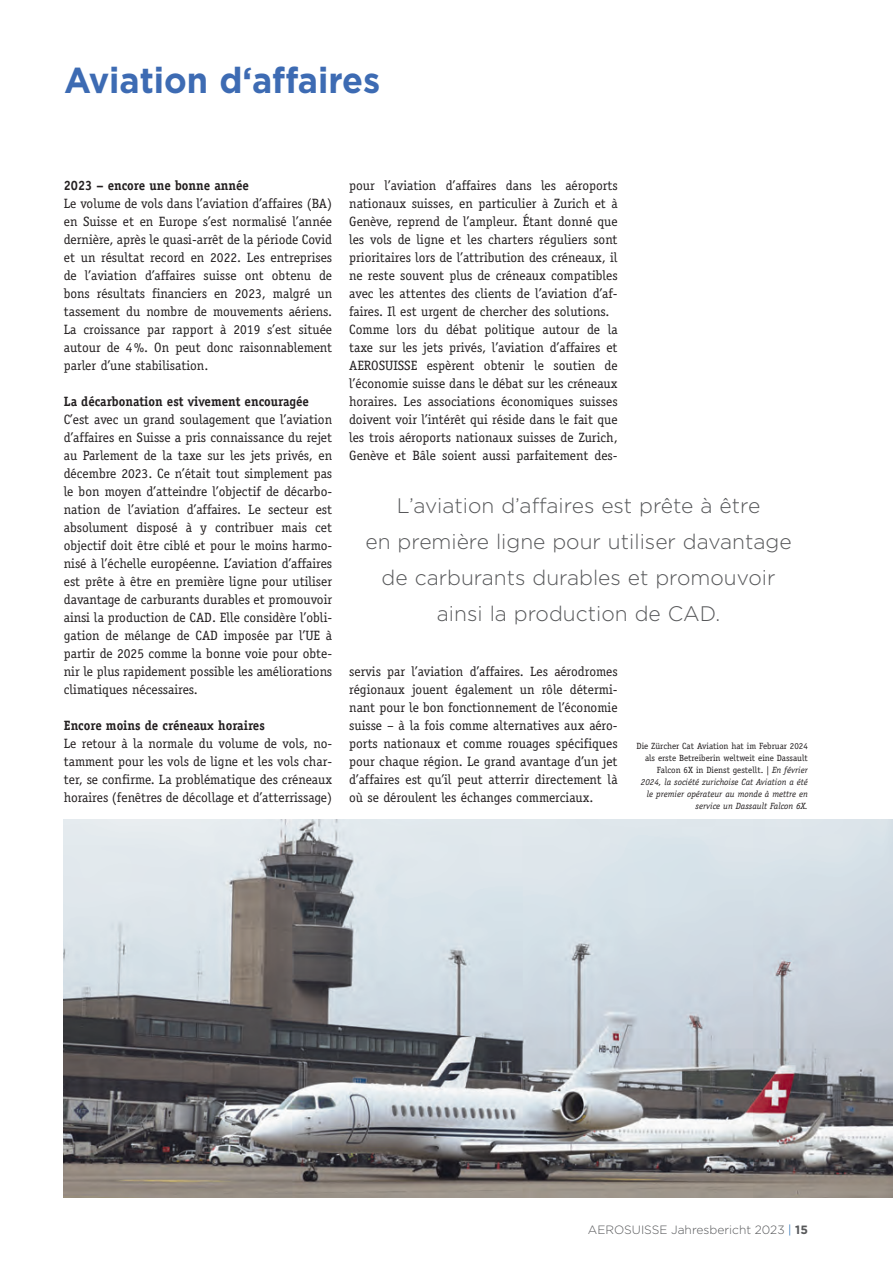
<style>
.page{position:relative;width:893px;height:1263px;background:#fff}
.page>*{position:absolute;margin:0;border:0;box-sizing:border-box;transform-origin:0 0}
.t1{font:700 36px "Gotham";color:#3d6bb3;scale:.95 1}
.t2{font:300 21px/36px "Gotham";color:#57585a;text-align:center}
.t3{font:13.5px/18px "Officina Serif Std";color:#231f20;text-align:justify}
.t4{font:700 13.5px "Officina Serif Std";color:#231f20;scale:.95 1}
.t5{font:300 12px "Gotham";color:#57585a}
.t6{font:italic 9px/12px "Officina Serif Std";color:#231f20;text-align:right}
.s1{font-style:normal}
.s2{color:#0155a5}
.s3{font-weight:700}
</style>
<div class="page">
<img style="left:64px;top:820px;width:829px;height:378px">
<h1 class="t1" style="left:64px;top:57px;width:334px">Aviation d‘affaires</h1>
<p class="t4" style="left:64px;top:177px;width:196px">2023 – encore une bonne année</p>
<p class="t3" style="left:64px;top:194px;width:270px">Le volume de vols dans l’aviation d’affaires (BA) en Suisse et en Europe s’est normalisé l’année dernière, après le quasi-arrêt de la période Covid et un résultat record en 2022. Les entreprises de l’aviation d’affaires suisse ont obtenu de bons résultats financiers en 2023, malgré un tassement du nombre de mouvements aériens.<br>La croissance par rapport à 2019 s’est située autour de 4%. On peut donc raisonnablement parler d’une stabilisation.</p>
<p class="t4" style="left:64px;top:393px;width:260px">La décarbonation est vivement encouragée</p>
<p class="t3" style="left:64px;top:410px;width:270px">C’est avec un grand soulagement que l’aviation d’affaires en Suisse a pris connaissance du rejet au Parlement de la taxe sur les jets privés, en décembre 2023. Ce n’était tout simplement pas le bon moyen d’atteindre l’objectif de décarbo&shy;nation de l’aviation d’affaires. Le secteur est absolument disposé à y contribuer mais cet objectif doit être ciblé et pour le moins harmo&shy;nisé à l’échelle européenne. L’aviation d’affaires est prête à être en première ligne pour utiliser davantage de carburants durables et promouvoir ainsi la production de CAD. Elle considère l’obli&shy;gation de mélange de CAD imposée par l’UE à partir de 2025 comme la bonne voie pour obte&shy;nir le plus rapidement possible les améliorations climatiques nécessaires.</p>
<p class="t4" style="left:64px;top:717px;width:213px">Encore moins de créneaux horaires</p>
<p class="t3" style="left:64px;top:734px;width:270px">Le retour à la normale du volume de vols, no&shy;tamment pour les vols de ligne et les vols char&shy;ter, se confirme. La problématique des créneaux horaires (fenêtres de décollage et d’atterrissage)</p>
<p class="t3" style="left:349px;top:176px;width:270px;text-align:left">pour l’aviation d’affaires dans les aéroports nationaux suisses, en particulier à Zurich et à Genève, reprend de l’ampleur. Étant donné que les vols de ligne et les charters réguliers sont prioritaires lors de l’attribution des créneaux, il ne reste souvent plus de créneaux compatibles avec les attentes des clients de l’aviation d’af&shy;faires. Il est urgent de chercher des solutions.<br>Comme lors du débat politique autour de la taxe sur les jets privés, l’aviation d’affaires et AEROSUISSE espèrent obtenir le soutien de l’économie suisse dans le débat sur les créneaux horaires. Les associations économiques suisses doivent voir l’intérêt qui réside dans le fait que les trois aéroports nationaux suisses de Zurich, Genève et Bâle soient aussi parfaitement des-</p>
<h2 class="t2" style="left:366px;top:487px;width:428px">L’aviation d’affaires est prête à être<br>en première ligne pour utiliser davantage de carburants durables et promouvoir ainsi la production de CAD.</h2>
<p class="t3" style="left:349px;top:662px;width:270px">servis par l’aviation d’affaires. Les aérodromes régionaux jouent également un rôle détermi&shy;nant pour le bon fonctionnement de l’économie suisse – à la fois comme alternatives aux aéro&shy;ports nationaux et comme rouages spécifiques pour chaque région. Le grand avantage d’un jet d’affaires est qu’il peut atterrir directement là où se déroulent les échanges commerciaux.</p>
<p class="t6" style="left:636px;top:739px;width:173px"><span class="s1">Die Zürcher Cat Aviation hat im Februar 2024 als erste Betreiberin weltweit eine Dassault Falcon 6X in Dienst gestellt. |</span> En février 2024, la société zurichoise Cat Aviation a été le premier opérateur au monde à mettre en service un Dassault Falcon 6X.</p>
<p class="t5" style="left:588px;top:1222px;width:222px">AEROSUISSE Jahresbericht 2023 <span class="s2">|</span> <span class="s3">15</span></p>
</div>
